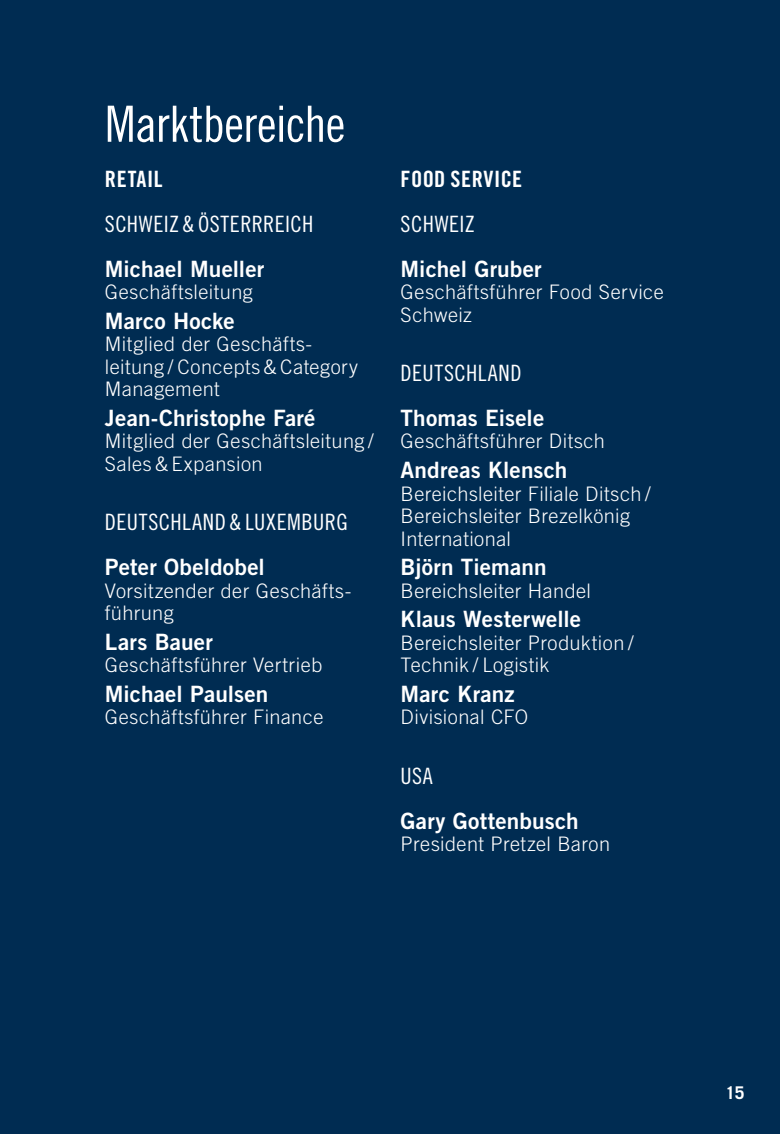
<style>
.page{position:relative;width:780px;height:1134px;background:#002c52}
.page>*{position:absolute;margin:0;border:0;box-sizing:border-box;transform-origin:0 0}
.t1{font:50px "Trade Gothic Cond Eighteen";letter-spacing:-.015em;color:#fff}
.t2{font:22.5px "Trade Gothic Bold Two";letter-spacing:.005em;color:#fff}
.t3{font:22.5px "Trade Gothic Cond Eighteen";letter-spacing:.02em;color:#fff}
.t4{font:22.5px "Trade Gothic Bold Cond Twenty";letter-spacing:.025em;color:#fff}
.t5{font:300 20px/22.5px "Trade Gothic";letter-spacing:.02em;color:#fff}
.t6{font:700 17.5px "Trade Gothic";color:#fff}
</style>
<div class="page">
<h1 class="t1" style="left:105px;top:94px;width:242px">Marktbereiche</h1>
<p class="t4" style="left:105px;top:165px;width:59px">RETAIL</p>
<p class="t3" style="left:105px;top:210px;width:210px">SCHWEIZ &amp; ÖSTERRREICH</p>
<p class="t2" style="left:105px;top:255px;width:161px">Michael Mueller</p>
<p class="t5" style="left:105px;top:281px;width:149px">Geschäftsleitung</p>
<p class="t2" style="left:105px;top:307px;width:131px">Marco Hocke</p>
<p class="t5" style="left:105px;top:333px;width:254px">Mitglied der Geschäfts&shy;leitung / Concepts&amp;Category<br>Management</p>
<p class="t2" style="left:105px;top:404px;width:212px">Jean-Christophe Faré</p>
<p class="t5" style="left:105px;top:430px;width:270px">Mitglied der Geschäftsleitung /<br>Sales&amp;Expansion</p>
<p class="t3" style="left:105px;top:509px;width:244px">DEUTSCHLAND &amp; LUXEMBURG</p>
<p class="t2" style="left:105px;top:553px;width:161px">Peter Obeldobel</p>
<p class="t5" style="left:105px;top:579px;width:248px">Vorsitzender der Geschäfts&shy;führung</p>
<p class="t2" style="left:105px;top:628px;width:109px">Lars Bauer</p>
<p class="t5" style="left:105px;top:654px;width:219px">Geschäftsführer Vertrieb</p>
<p class="t2" style="left:105px;top:680px;width:165px">Michael Paulsen</p>
<p class="t5" style="left:105px;top:706px;width:220px">Geschäftsführer Finance</p>
<p class="t4" style="left:400px;top:165px;width:123px">FOOD SERVICE</p>
<p class="t3" style="left:400px;top:210px;width:76px">SCHWEIZ</p>
<p class="t2" style="left:400px;top:255px;width:143px">Michel Gruber</p>
<p class="t5" style="left:400px;top:281px;width:265px">Geschäftsführer Food Service<br>Schweiz</p>
<p class="t3" style="left:400px;top:360px;width:123px">DEUTSCHLAND</p>
<p class="t2" style="left:400px;top:404px;width:145px">Thomas Eisele</p>
<p class="t5" style="left:400px;top:430px;width:206px">Geschäftsführer Ditsch</p>
<p class="t2" style="left:400px;top:456px;width:168px">Andreas Klensch</p>
<p class="t5" style="left:400px;top:482px;width:251px">Bereichsleiter Filiale Ditsch /<br>Bereichsleiter Brezelkönig<br>International</p>
<p class="t2" style="left:400px;top:553px;width:147px">Björn Tiemann</p>
<p class="t5" style="left:400px;top:579px;width:192px">Bereichsleiter Handel</p>
<p class="t2" style="left:400px;top:605px;width:182px">Klaus Westerwelle</p>
<p class="t5" style="left:400px;top:631px;width:234px">Bereichsleiter Produktion /<br>Technik / Logistik</p>
<p class="t2" style="left:400px;top:680px;width:115px">Marc Kranz</p>
<p class="t5" style="left:400px;top:706px;width:129px">Divisional CFO</p>
<p class="t3" style="left:400px;top:762px;width:34px">USA</p>
<p class="t2" style="left:400px;top:806px;width:180px">Gary Gottenbusch</p>
<p class="t5" style="left:400px;top:832px;width:211px">President Pretzel Baron</p>
<p class="t6" style="left:725px;top:1082px;width:21px">15</p>
</div>
